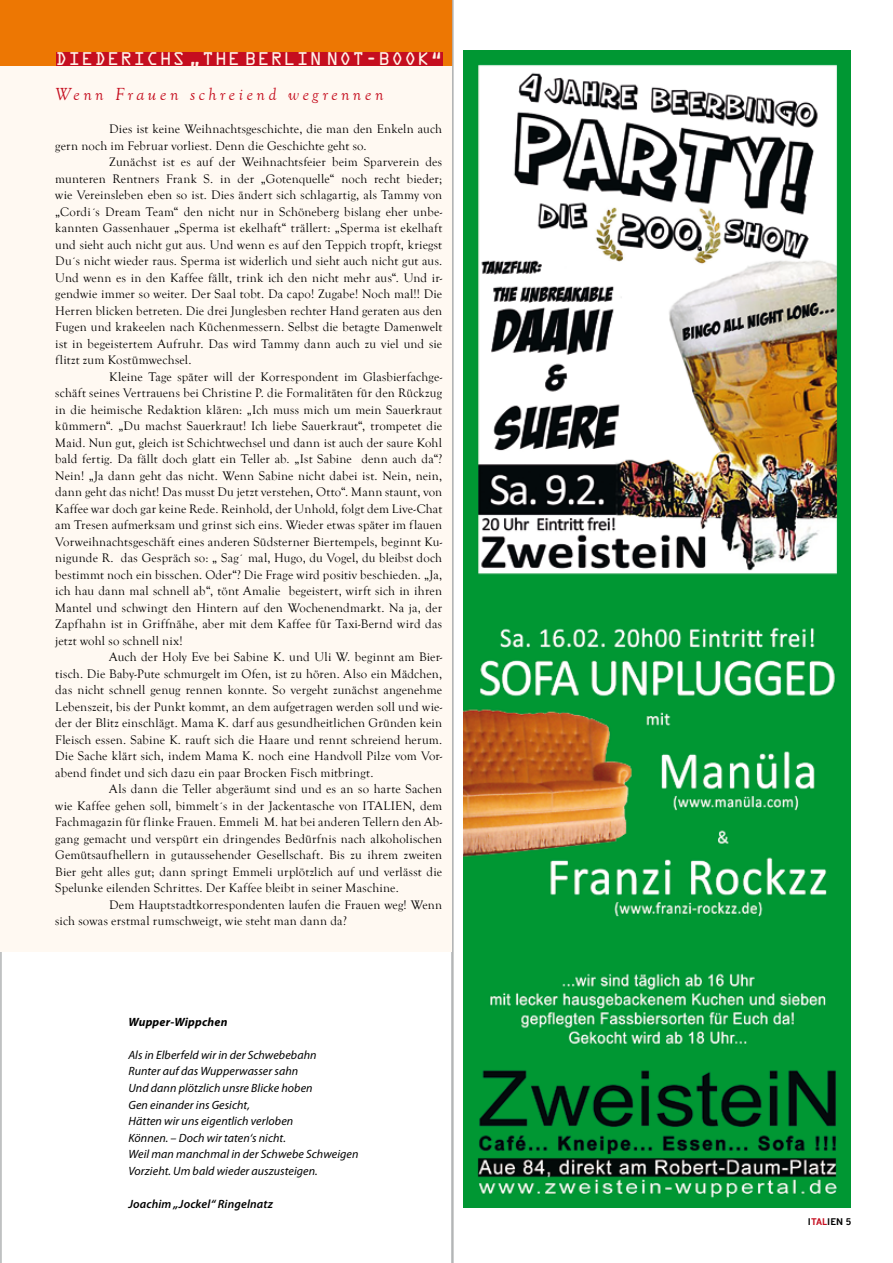
<style>
.page{position:relative;width:893px;height:1263px;background:#fff}
.page>*{position:absolute;margin:0;border:0;box-sizing:border-box;transform-origin:0 0}
.t1{font:italic 18px "Goudy Old Style T";letter-spacing:.195em;color:#c50e1f}
.t2{font:16.5px "OCRA Std";letter-spacing:.07em;color:#fff3e7}
.t3{font:12.75px "Goudy Old Style T";letter-spacing:.015em;color:#000}
.t4{font:italic 12px/16.5px "Myriad Pro";letter-spacing:.005em;color:#000}
.t5{font:italic 600 12px "Myriad Pro";letter-spacing:.01em;color:#000}
.t6{font:italic 700 12px "Myriad Pro";letter-spacing:.015em;color:#000}
.t7{font:700 9px "News Gothic";color:#000}
.s1{color:#c50e1f}
</style>
<div class="page">
<hr style="left:451px;top:0;width:2px;height:1263px;background:#b1b3b4">
<hr style="left:0;top:0;width:2px;height:1263px;background:#b1b3b4">
<img style="left:463px;top:51px;width:387px;height:1157px">
<div style="left:0;top:0;width:452px;height:951px;background:#fff9f2"></div>
<div style="left:0;top:0;width:452px;height:66px;background:#ed7703"></div>
<div style="left:56px;top:52px;width:386px;height:14px;background:#c50e1f"></div>
<hr style="left:452px;top:0;width:2px;height:1263px;background:#b1b3b4">
<p class="t2" style="left:56px;top:51px;width:388px">DIEDERICHS „THE BERLIN NOT-BOOK“</p>
<h1 class="t1" style="left:55px;top:84px;width:330px">Wenn Frauen schreiend wegrennen</h1>
<p class="t3" style="left:109px;top:122px;width:334px">Dies ist keine Weihnachtsgeschichte, die man den Enkeln auch</p>
<p class="t3" style="left:55px;top:138px;width:313px">gern noch im Februar vorliest. Denn die Geschichte geht so.</p>
<p class="t3" style="left:109px;top:155px;width:334px">Zunächst ist es auf der Weihnachtsfeier beim Sparverein des</p>
<p class="t3" style="left:55px;top:171px;width:388px">munteren Rentners Frank S. in der „Gotenquelle“ noch recht bieder;</p>
<p class="t3" style="left:55px;top:188px;width:388px">wie Vereinsleben eben so ist. Dies ändert sich schlagartig, als Tammy von</p>
<p class="t3" style="left:55px;top:204px;width:388px">„Cordi´s Dream Team“ den nicht nur in Schöneberg bislang eher unbe-</p>
<p class="t3" style="left:55px;top:221px;width:388px">kannten Gassenhauer „Sperma ist ekelhaft“ trällert: „Sperma ist ekelhaft</p>
<p class="t3" style="left:55px;top:237px;width:388px">und sieht auch nicht gut aus. Und wenn es auf den Teppich tropft, kriegst</p>
<p class="t3" style="left:55px;top:254px;width:388px">Du´s nicht wieder raus. Sperma ist widerlich und sieht auch nicht gut aus.</p>
<p class="t3" style="left:55px;top:270px;width:388px">Und wenn es in den Kaffee fällt, trink ich den nicht mehr aus“. Und ir-</p>
<p class="t3" style="left:55px;top:287px;width:388px">gendwie immer so weiter. Der Saal tobt. Da capo! Zugabe! Noch mal!! Die</p>
<p class="t3" style="left:55px;top:303px;width:388px">Herren blicken betreten. Die drei Junglesben rechter Hand geraten aus den</p>
<p class="t3" style="left:55px;top:320px;width:388px">Fugen und krakeelen nach Küchenmessern. Selbst die betagte Damenwelt</p>
<p class="t3" style="left:55px;top:336px;width:388px">ist in begeistertem Aufruhr. Das wird Tammy dann auch zu viel und sie</p>
<p class="t3" style="left:55px;top:353px;width:138px">flitzt zum Kostümwechsel.</p>
<p class="t3" style="left:109px;top:369px;width:334px">Kleine Tage später will der Korrespondent im Glasbierfachge-</p>
<p class="t3" style="left:55px;top:386px;width:388px">schäft seines Vertrauens bei Christine P. die Formalitäten für den Rückzug</p>
<p class="t3" style="left:55px;top:402px;width:388px">in die heimische Redaktion klären: „Ich muss mich um mein Sauerkraut</p>
<p class="t3" style="left:55px;top:419px;width:388px">kümmern“. „Du machst Sauerkraut! Ich liebe Sauerkraut“, trompetet die</p>
<p class="t3" style="left:55px;top:435px;width:388px">Maid. Nun gut, gleich ist Schichtwechsel und dann ist auch der saure Kohl</p>
<p class="t3" style="left:55px;top:452px;width:388px">bald fertig. Da fällt doch glatt ein Teller ab. „Ist Sabine denn auch da“?</p>
<p class="t3" style="left:55px;top:468px;width:388px">Nein! „Ja dann geht das nicht. Wenn Sabine nicht dabei ist. Nein, nein,</p>
<p class="t3" style="left:55px;top:485px;width:388px">dann geht das nicht! Das musst Du jetzt verstehen, Otto“. Mann staunt, von</p>
<p class="t3" style="left:55px;top:501px;width:388px">Kaffee war doch gar keine Rede. Reinhold, der Unhold, folgt dem Live-Chat</p>
<p class="t3" style="left:55px;top:518px;width:388px">am Tresen aufmerksam und grinst sich eins. Wieder etwas später im flauen</p>
<p class="t3" style="left:55px;top:534px;width:388px">Vorweihnachtsgeschäft eines anderen Südsterner Biertempels, beginnt Ku-</p>
<p class="t3" style="left:55px;top:551px;width:388px">nigunde R. das Gespräch so: „ Sag´ mal, Hugo, du Vogel, du bleibst doch</p>
<p class="t3" style="left:55px;top:567px;width:388px">bestimmt noch ein bisschen. Oder“? Die Frage wird positiv beschieden. „Ja,</p>
<p class="t3" style="left:55px;top:584px;width:388px">ich hau dann mal schnell ab“, tönt Amalie begeistert, wirft sich in ihren</p>
<p class="t3" style="left:55px;top:600px;width:388px">Mantel und schwingt den Hintern auf den Wochenendmarkt. Na ja, der</p>
<p class="t3" style="left:55px;top:617px;width:388px">Zapfhahn ist in Griffnähe, aber mit dem Kaffee für Taxi-Bernd wird das</p>
<p class="t3" style="left:55px;top:633px;width:129px">jetzt wohl so schnell nix!</p>
<p class="t3" style="left:109px;top:650px;width:334px">Auch der Holy Eve bei Sabine K. und Uli W. beginnt am Bier-</p>
<p class="t3" style="left:55px;top:666px;width:388px">tisch. Die Baby-Pute schmurgelt im Ofen, ist zu hören. Also ein Mädchen,</p>
<p class="t3" style="left:55px;top:683px;width:388px">das nicht schnell genug rennen konnte. So vergeht zunächst angenehme</p>
<p class="t3" style="left:55px;top:699px;width:388px">Lebenszeit, bis der Punkt kommt, an dem aufgetragen werden soll und wie-</p>
<p class="t3" style="left:55px;top:716px;width:388px">der der Blitz einschlägt. Mama K. darf aus gesundheitlichen Gründen kein</p>
<p class="t3" style="left:55px;top:732px;width:388px">Fleisch essen. Sabine K. rauft sich die Haare und rennt schreiend herum.</p>
<p class="t3" style="left:55px;top:749px;width:388px">Die Sache klärt sich, indem Mama K. noch eine Handvoll Pilze vom Vor-</p>
<p class="t3" style="left:55px;top:765px;width:320px">abend findet und sich dazu ein paar Brocken Fisch mitbringt.</p>
<p class="t3" style="left:109px;top:782px;width:334px">Als dann die Teller abgeräumt sind und es an so harte Sachen</p>
<p class="t3" style="left:55px;top:798px;width:388px">wie Kaffee gehen soll, bimmelt´s in der Jackentasche von ITALIEN, dem</p>
<p class="t3" style="left:55px;top:815px;width:388px">Fachmagazin für flinke Frauen. Emmeli M. hat bei anderen Tellern den Ab-</p>
<p class="t3" style="left:55px;top:831px;width:388px">gang gemacht und verspürt ein dringendes Bedürfnis nach alkoholischen</p>
<p class="t3" style="left:55px;top:848px;width:388px">Gemütsaufhellern in gutaussehender Gesellschaft. Bis zu ihrem zweiten</p>
<p class="t3" style="left:55px;top:864px;width:388px">Bier geht alles gut; dann springt Emmeli urplötzlich auf und verlässt die</p>
<p class="t3" style="left:55px;top:881px;width:345px">Spelunke eilenden Schrittes. Der Kaffee bleibt in seiner Maschine.</p>
<p class="t3" style="left:109px;top:897px;width:334px">Dem Hauptstadtkorrespondenten laufen die Frauen weg! Wenn</p>
<p class="t3" style="left:55px;top:914px;width:293px">sich sowas erstmal rumschweigt, wie steht man dann da?</p>
<p class="t6" style="left:128px;top:1014px;width:101px">Wupper-Wippchen</p>
<p class="t4" style="left:128px;top:1046px;width:232px">Als in Elberfeld wir in der Schwebebahn<br>Runter auf das Wupperwasser sahn<br>Und dann plötzlich unsre Blicke hoben<br>Gen einander ins Gesicht,<br>Hätten wir uns eigentlich verloben<br>Können. – Doch wir taten‘s nicht.<br>Weil man manchmal in der Schwebe Schweigen Vorzieht. Um bald wieder auszusteigen.</p>
<p class="t5" style="left:128px;top:1196px;width:146px">Joachim „Jockel“ Ringelnatz</p>
<p class="t7" style="left:808px;top:1216px;width:45px">I<span class="s1">TAL</span>IEN 5</p>
</div>
